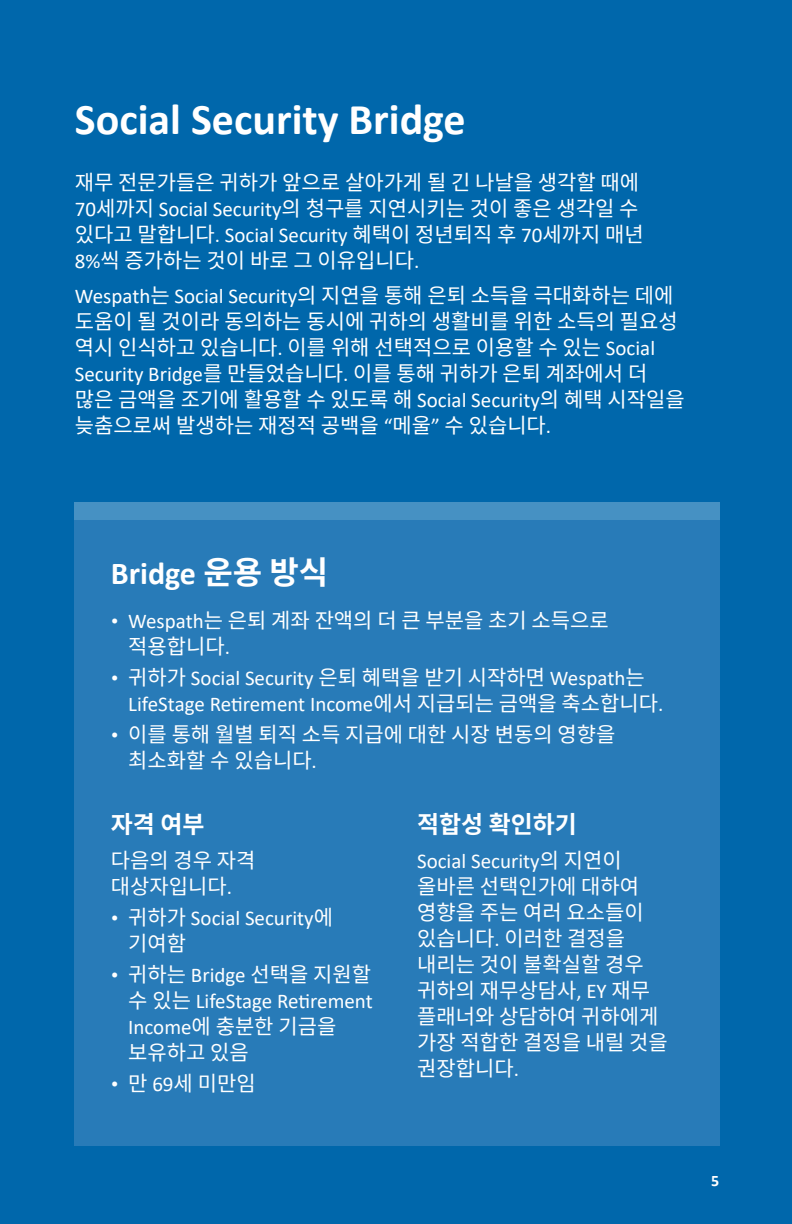
<style>
.page{position:relative;width:792px;height:1224px;background:#0067ab}
.page>*{position:absolute;margin:0;border:0;box-sizing:border-box;transform-origin:0 0}
.t1{font:700 44px "Calibri";color:#fff}
.t2{font:700 32px "Calibri";color:#fff}
.t3{font:700 24px "Noto Sans CJ Kkr";color:#fff}
.t4{font:21px/26px "Noto Sans CJ Kkr";color:#fff}
.t5{font:21px/26px "Calibri";color:#fff}
.t6{font:700 16px "Calibri";color:#fff}
.s1{font-family:"Calibri"}
.s2{font-family:"Noto Sans CJ Kkr"}
.s3{font-family:"Calibri";font-size:16px}
.s4{font-size:16px}
</style>
<div class="page">
<div style="left:75px;top:520px;width:645px;height:626px;background:#287bb8"></div>
<div style="left:75px;top:502px;width:645px;height:18px;background:#4691c3"></div>
<p class="t1" style="left:75px;top:88px;width:392px">Social Security Bridge</p>
<p class="t4" style="left:75px;top:170px;width:570px">재무 전문가들은 귀하가 앞으로 살아가게 될 긴 나날을 생각할 때에 <span class="s1">70</span>세까지 <span class="s1">Social Security</span>의 청구를 지연시키는 것이 좋은 생각일 수 있다고 말합니다<span class="s1">. Social Security</span> 혜택이 정년퇴직 후 <span class="s1">70</span>세까지 매년 <span class="s1">8%</span>씩 증가하는 것이 바로 그 이유입니다<span class="s1">.</span></p>
<p class="t4" style="left:75px;top:283px;width:611px"><span class="s1">Wespath</span>는 <span class="s1">Social Security</span>의 지연을 통해 은퇴 소득을 극대화하는 데에 도움이 될 것이라 동의하는 동시에 귀하의 생활비를 위한 소득의 필요성 역시 인식하고 있습니다<span class="s1">.</span> 이를 위해 선택적으로 이용할 수 있는 <span class="s1">Social Security Bridge</span>를 만들었습니다<span class="s1">.</span> 이를 통해 귀하가 은퇴 계좌에서 더 많은 금액을 조기에 활용할 수 있도록 해 <span class="s1">Social Security</span>의 혜택 시작일을 늦춤으로써 발생하는 재정적 공백을 <span class="s1">“</span>메울<span class="s1">”</span> 수 있습니다<span class="s1">.</span></p>
<p class="t2" style="left:111px;top:550px;width:219px">Bridge <span class="s2">운용 방식</span></p>
<p class="t4" style="left:128px;top:607px;width:482px;text-indent:-17px"><span class="s3">•</span> <span class="s1">Wespath</span>는 은퇴 계좌 잔액의 더 큰 부분을 초기 소득으로 적용합니다<span class="s1">.</span></p>
<p class="t5" style="left:128px;top:664px;width:537px;text-indent:-17px"><span class="s4">•</span> <span class="s2">귀하가</span> Social Security <span class="s2">은퇴 혜택을 받기 시작하면</span> Wespath<span class="s2">는<br></span>LifeStage Retirement Income<span class="s2">에서 지급되는 금액을 축소합니다</span>.</p>
<p class="t4" style="left:128px;top:721px;width:489px;text-indent:-17px"><span class="s3">•</span> 이를 통해 월별 퇴직 소득 지급에 대한 시장 변동의 영향을 최소화할 수 있습니다<span class="s1">.</span></p>
<p class="t3" style="left:111px;top:811px;width:95px">자격 여부</p>
<p class="t4" style="left:111px;top:848px;width:146px">다음의 경우 자격 대상자입니다<span class="s1">.</span></p>
<p class="t5" style="left:128px;top:905px;width:206px;text-indent:-17px"><span class="s4">•</span> <span class="s2">귀하가</span> Social Security<span class="s2">에 기여함</span></p>
<p class="t5" style="left:128px;top:962px;width:246px;text-indent:-17px"><span class="s4">•</span> <span class="s2">귀하는</span> Bridge <span class="s2">선택을 지원할 수 있는</span> LifeStage Retirement<br>Income<span class="s2">에 충분한 기금을 보유하고 있음</span></p>
<p class="t4" style="left:111px;top:1071px;width:146px"><span class="s3">•</span> 만 <span class="s1">69</span>세 미만임</p>
<p class="t3" style="left:417px;top:811px;width:161px">적합성 확인하기</p>
<p class="t4" style="left:417px;top:848px;width:252px"><span class="s1">Social Security</span>의 지연이 올바른 선택인가에 대하여 영향을 주는 여러 요소들이 있습니다<span class="s1">.</span> 이러한 결정을 내리는 것이 불확실할 경우 귀하의 재무상담사<span class="s1">, EY</span> 재무 플래너와 상담하여 귀하에게 가장 적합한 결정을 내릴 것을 권장합니다<span class="s1">.</span></p>
<p class="t6" style="left:711px;top:1169px;width:10px">5</p>
</div>
